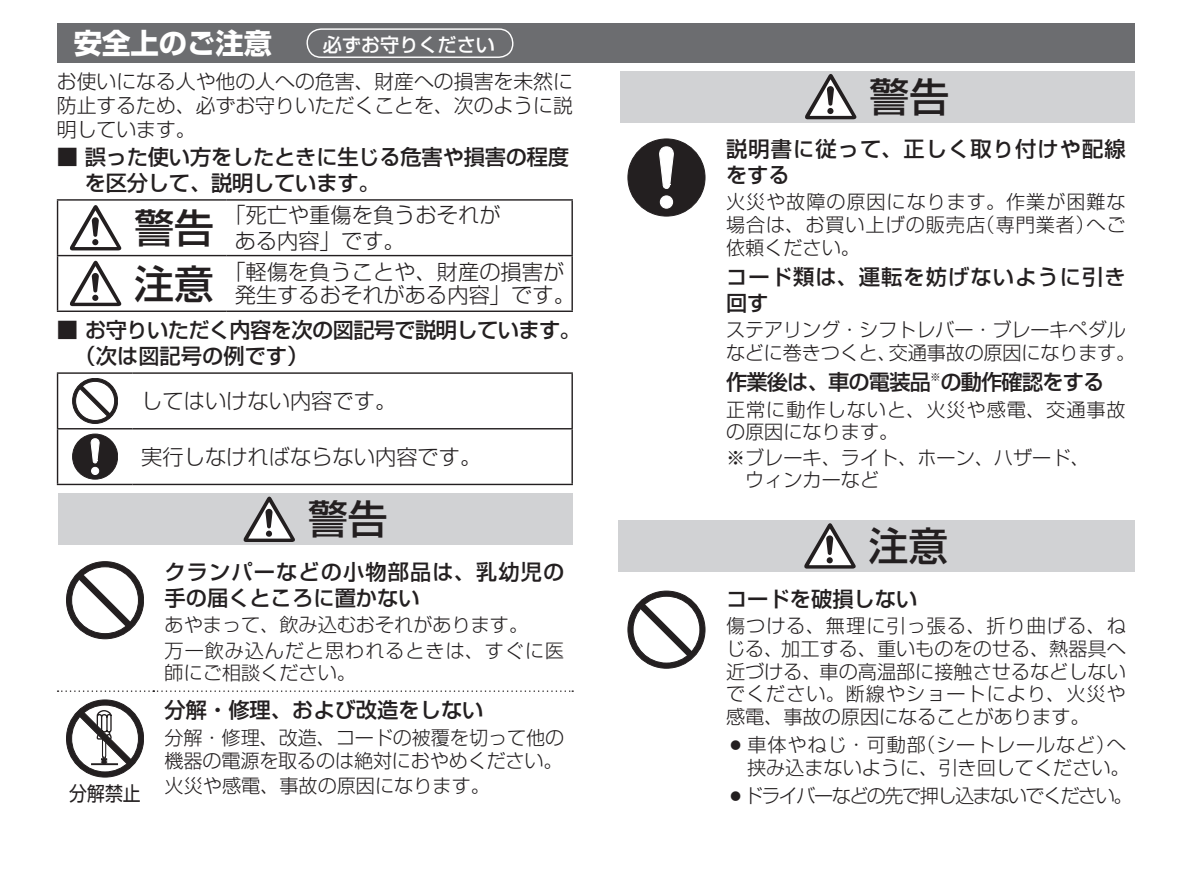
<style>
.page{position:relative;width:1191px;height:871px;background:#fff}
.page>*{position:absolute;margin:0;border:0;box-sizing:border-box;transform-origin:0 0}
.t1{font:500 39.6px "Shin Go Pro";color:#231f20}
.t2{font:700 28.4px "Shin Go Pro";color:#fff}
.t3{font:300 21.2px/25.6px "Shin Go Pro";color:#231f20}
.t4{font:500 21.2px/25.6px "Shin Go Pro";letter-spacing:.05em;color:#231f20}
.t5{font:500 21.2px/25.6px "Shin Go Pro";color:#231f20}
.t6{font:500 21.2px/25.6px "Shin Go Pro";letter-spacing:-.03em;color:#231f20}
.t7{font:500 21.2px "Shin Go Pro";letter-spacing:-.04em;color:#231f20}
.t8{font:300 19.8px/24px "Shin Go Pro";color:#231f20;text-align:justify}
.t9{font:19.8px "Shin Go Pro";color:#231f20;scale:.9 1}
.t10{font:300 19.2px/22.6px "Shin Go Pro";color:#231f20}
.t11{font:300 19.2px/25.6px "Shin Go Pro";letter-spacing:.05em;color:#231f20}
.t12{font:300 19.2px "Shin Go Pro";letter-spacing:-.08em;color:#231f20}
.t13{font:500 19.2px "Shin Go Pro";color:#fff}
.s1{font-family:"NAVI Win Normal";font-weight:400}
</style>
<div class="page">
<div style="left:618px;top:520px;width:516px;height:51px;background:#d1d2d4"></div>
<svg style="left:804px;top:523px;width:52px;height:45px"></svg>
<div style="left:58px;top:493px;width:515px;height:51px;background:#d1d2d4"></div>
<svg style="left:243px;top:496px;width:52px;height:46px"></svg>
<div style="left:620px;top:71px;width:514px;height:51px;background:#d1d2d4"></div>
<svg style="left:805px;top:74px;width:52px;height:45px"></svg>
<div style="left:57px;top:23px;width:1077px;height:40px;background:#6c6d70"></div>
<div style="left:306px;top:28px;width:207px;height:30px;border:1px solid #fff;border-radius:14px"></div>
<svg style="left:58px;top:690px;width:515px;height:1px"></svg>
<div style="left:66px;top:561px;width:78px;height:77px;background:#231f20;border-radius:50%"></div>
<div style="left:66px;top:561px;width:78px;height:78px;border:1px solid #231f20;border-radius:50%"></div>
<svg style="left:72px;top:566px;width:66px;height:67px"></svg>
<div style="left:71px;top:566px;width:68px;height:67px;border:1px solid #231f20;border-radius:50%"></div>
<svg style="left:77px;top:573px;width:55px;height:55px"></svg>
<div style="left:66px;top:699px;width:78px;height:77px;background:#231f20;border-radius:50%"></div>
<div style="left:66px;top:699px;width:78px;height:78px;border:1px solid #231f20;border-radius:50%"></div>
<svg style="left:72px;top:705px;width:66px;height:66px"></svg>
<div style="left:71px;top:704px;width:68px;height:68px;border:1px solid #231f20;border-radius:50%"></div>
<svg style="left:78px;top:709px;width:55px;height:56px"></svg>
<div style="left:628px;top:139px;width:77px;height:77px;background:#231f20;border-radius:50%"></div>
<div style="left:627px;top:139px;width:78px;height:77px;border:1px solid #231f20;border-radius:50%"></div>
<svg style="left:659px;top:146px;width:15px;height:43px"></svg>
<div style="left:660px;top:196px;width:12px;height:12px;background:#fff;border-radius:50%"></div>
<div style="left:660px;top:195px;width:13px;height:14px;border:1px solid #fff;border-radius:50%"></div>
<div style="left:628px;top:591px;width:77px;height:77px;background:#231f20;border-radius:50%"></div>
<div style="left:627px;top:590px;width:78px;height:78px;border:1px solid #231f20;border-radius:50%"></div>
<div style="left:633px;top:596px;width:67px;height:67px;background:#fff;border-radius:50%"></div>
<div style="left:633px;top:596px;width:67px;height:67px;border:1px solid #231f20;border-radius:50%"></div>
<svg style="left:639px;top:602px;width:54px;height:55px"></svg>
<hr style="left:57px;top:199px;width:169px;height:1px;background:#231f20">
<hr style="left:57px;top:200px;width:1px;height:55px;background:#231f20">
<hr style="left:226px;top:199px;width:347px;height:1px;background:#231f20">
<hr style="left:571px;top:200px;width:2px;height:55px;background:#231f20">
<hr style="left:57px;top:255px;width:169px;height:1px;background:#231f20">
<hr style="left:57px;top:256px;width:1px;height:54px;background:#231f20">
<hr style="left:226px;top:255px;width:347px;height:1px;background:#231f20">
<hr style="left:571px;top:256px;width:2px;height:54px;background:#231f20">
<hr style="left:57px;top:310px;width:169px;height:2px;background:#231f20">
<hr style="left:226px;top:310px;width:347px;height:2px;background:#231f20">
<svg style="left:69px;top:205px;width:53px;height:45px"></svg>
<svg style="left:70px;top:260px;width:52px;height:46px"></svg>
<hr style="left:57px;top:372px;width:76px;height:2px;background:#231f20">
<hr style="left:57px;top:374px;width:1px;height:54px;background:#231f20">
<hr style="left:133px;top:372px;width:440px;height:2px;background:#231f20">
<hr style="left:571px;top:374px;width:2px;height:54px;background:#231f20">
<hr style="left:57px;top:428px;width:76px;height:1px;background:#231f20">
<hr style="left:57px;top:429px;width:1px;height:54px;background:#231f20">
<hr style="left:133px;top:428px;width:440px;height:1px;background:#231f20">
<hr style="left:571px;top:429px;width:2px;height:54px;background:#231f20">
<hr style="left:57px;top:483px;width:76px;height:2px;background:#231f20">
<hr style="left:133px;top:483px;width:440px;height:2px;background:#231f20">
<svg style="left:72px;top:378px;width:46px;height:45px"></svg>
<div style="left:73px;top:378px;width:45px;height:45px;background:#231f20;border-radius:50%"></div>
<div style="left:72px;top:378px;width:46px;height:45px;border:1px solid #231f20;border-radius:50%"></div>
<svg style="left:76px;top:381px;width:39px;height:39px"></svg>
<div style="left:75px;top:381px;width:40px;height:39px;border:1px solid #231f20;border-radius:50%"></div>
<svg style="left:79px;top:385px;width:32px;height:32px"></svg>
<svg style="left:72px;top:434px;width:46px;height:45px"></svg>
<div style="left:73px;top:434px;width:45px;height:45px;background:#231f20;border-radius:50%"></div>
<div style="left:72px;top:434px;width:46px;height:45px;border:1px solid #231f20;border-radius:50%"></div>
<svg style="left:91px;top:438px;width:8px;height:25px"></svg>
<div style="left:92px;top:467px;width:7px;height:7px;background:#fff;border-radius:50%"></div>
<div style="left:91px;top:467px;width:8px;height:7px;border:1px solid #fff;border-radius:50%"></div>
<h2 class="t2" style="left:74px;top:21px;width:200px">安全上のご注意</h2>
<p class="t13" style="left:323px;top:29px;width:174px">必ずお守りください</p>
<p class="t8" style="left:57px;top:67px;width:517px">お使いになる人や他の人への危害、財産への損害を未然に防止するため、必ずお守りいただくことを、次のように説明しています。</p>
<p class="t5" style="left:57px;top:141px;width:514px">■ 誤った使い方をしたときに生じる危害や損害の程度　 を区分して、説明しています。</p>
<h1 class="t1" style="left:134px;top:195px;width:81px">警告</h1>
<p class="t3" style="left:235px;top:199px;width:267px;text-indent:-11px">「死亡や重傷を負うおそれがある内容」です。</p>
<h1 class="t1" style="left:134px;top:251px;width:81px">注意</h1>
<p class="t3" style="left:224px;top:258px;width:352px;line-height:22.6px;text-align:center">「軽傷を負うことや、財産の損害が発生するおそれがある内容」です。</p>
<p class="t6" style="left:57px;top:314px;width:525px">■ お守りいただく内容を次の図記号で説明しています。　 （次は図記号の例です）</p>
<p class="t3" style="left:141px;top:385px;width:257px">してはいけない内容です。</p>
<p class="t3" style="left:141px;top:441px;width:342px">実行しなければならない内容です。</p>
<h1 class="t1" style="left:308px;top:486px;width:81px">警告</h1>
<p class="t9" style="left:69px;top:776px;width:81px">分解禁止</p>
<p class="t4" style="left:165px;top:556px;width:401px">クランパーなどの小物部品は、乳幼児の手の届くところに置かない</p>
<p class="t11" style="left:165px;top:609px;width:401px">あやまって、飲み込むおそれがあります。<br>万一飲み込んだと思われるときは、すぐに医</p>
<p class="t10" style="left:165px;top:659px;width:193px">師にご相談ください。</p>
<p class="t5" style="left:165px;top:694px;width:320px">分解・修理、および改造をしない</p>
<p class="t10" style="left:165px;top:723px;width:401px">分解・修理、改造、コードの被覆を切って他の機器の電源を取るのは絶対におやめください。</p>
<p class="t10" style="left:165px;top:772px;width:327px">火災や感電、事故の原因になります。</p>
<h1 class="t1" style="left:869px;top:64px;width:81px">警告</h1>
<p class="t4" style="left:726px;top:134px;width:401px">説明書に従って、正しく取り付けや配線をする</p>
<p class="t10" style="left:726px;top:188px;width:401px;text-align:justify">火災や故障の原因になります。作業が困難な場合は、お買い上げの販売店（専門業者）へご依頼ください。</p>
<p class="t4" style="left:726px;top:261px;width:401px">コード類は、運転を妨げないように引き回す</p>
<p class="t10" style="left:726px;top:316px;width:411px">ステアリング・シフトレバー・ブレーキペダルなどに巻きつくと、交通事故の原因になります。</p>
<p class="t7" style="left:726px;top:364px;width:380px">作業後は、車の電装品<sup>※</sup>の動作確認をする</p>
<p class="t11" style="left:726px;top:395px;width:401px;line-height:22.6px">正常に動作しないと、火災や感電、交通事故の原因になります。</p>
<p class="t10" style="left:726px;top:443px;width:365px">※ブレーキ、ライト、ホーン、ハザード、　ウィンカーなど</p>
<h1 class="t1" style="left:869px;top:513px;width:81px">注意</h1>
<p class="t5" style="left:726px;top:583px;width:193px">コードを破損しない</p>
<p class="t10" style="left:726px;top:612px;width:401px;text-align:justify">傷つける、無理に引っ張る、折り曲げる、ねじる、加工する、重いものをのせる、熱器具へ近づける、車の高温部に接触させるなどしないでください。断線やショートにより､火災や感電、事故の原因になることがあります。</p>
<p class="t10" style="left:726px;top:731px;width:405px;text-align:right"><span class="s1">¡</span>車体やねじ・可動部（シートレールなど）へ挟み込まないように、引き回してください。</p>
<p class="t12" style="left:726px;top:780px;width:408px"><span class="s1">¡</span>ドライバーなどの先で押し込まないでください。</p>
</div>
